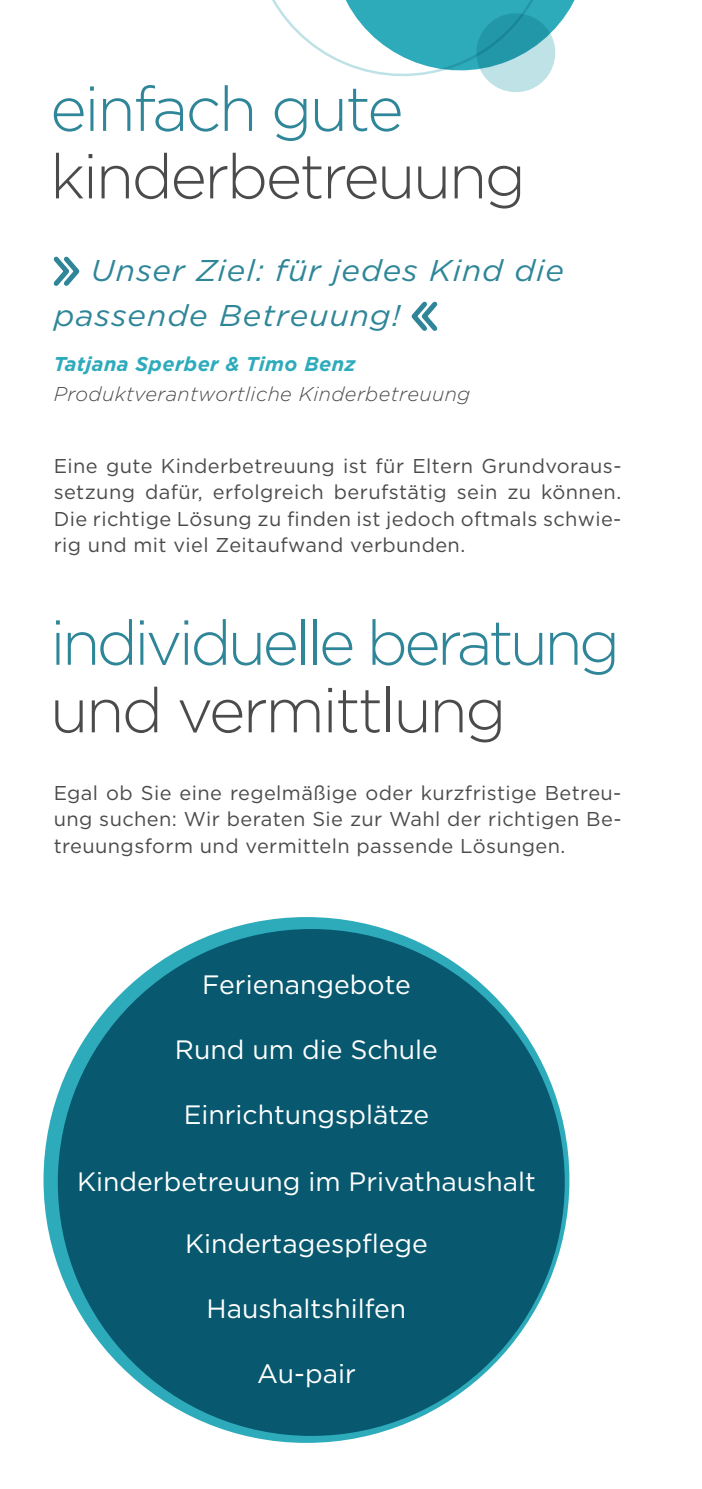
<style>
.page{position:relative;width:702px;height:1489px;background:#fff}
.page>*{position:absolute;margin:0;border:0;box-sizing:border-box;transform-origin:0 0}
.t1{font:300 62.5px "Gotham";letter-spacing:-.04em;color:#4b4b4d}
.t2{font:300 62.5px "Gotham";letter-spacing:-.06em;color:#2f8698}
.t3{font:300 62.5px "Gotham";letter-spacing:-.04em;color:#2f8698}
.t4{font:italic 30px/45px "Gotham";letter-spacing:.03em;color:#2f8698;scale:1.05 1}
.t5{font:26.5px "Gotham";color:#fff}
.t6{font:20px/26.2px "Gotham";letter-spacing:.02em;color:#4b4b4d;text-align:justify}
.t7{font:italic 300 20px "Gotham";letter-spacing:.02em;color:#4b4b4d}
.t8{font:italic 700 20px "Gotham";letter-spacing:.02em;color:#2eabbb}
</style>
<div class="page">
<svg style="left:272px;top:0;width:303px;height:92px"></svg>
<svg style="left:53px;top:256px;width:27px;height:30px"></svg>
<svg style="left:411px;top:301px;width:27px;height:30px"></svg>
<div style="left:43px;top:917px;width:526px;height:525px;background:#08596f;border-radius:50%"></div>
<h1 class="t3" style="left:50px;top:71px;width:355px">einfach gute</h1>
<h1 class="t1" style="left:50px;top:138px;width:477px">kinderbetreuung</h1>
<h2 class="t4" style="left:54px;top:247px;width:487px;text-indent:37px">Unser Ziel: für jedes Kind die passende Betreuung!</h2>
<p class="t8" style="left:54px;top:351px;width:303px">Tatjana Sperber &amp; Timo Benz</p>
<p class="t7" style="left:54px;top:381px;width:418px">Produktverantwortliche Kinderbetreuung</p>
<p class="t6" style="left:54px;top:452px;width:569px">Eine gute Kinderbetreuung ist für Eltern Grundvoraus&shy;setzung dafür, erfolgreich berufstätig sein zu können.<br>Die richtige Lösung zu finden ist jedoch oftmals schwie&shy;rig und mit viel Zeitaufwand verbunden.</p>
<h1 class="t2" style="left:50px;top:604px;width:571px">individuelle beratung</h1>
<h1 class="t1" style="left:50px;top:672px;width:458px">und vermittlung</h1>
<p class="t6" style="left:54px;top:779px;width:569px">Egal ob Sie eine regelmäßige oder kurzfristige Betreu&shy;ung suchen: Wir beraten Sie zur Wahl der richtigen Be&shy;treuungsform und vermitteln passende Lösungen.</p>
<h3 class="t5" style="left:202px;top:968px;width:210px">Ferienangebote</h3>
<h3 class="t5" style="left:175px;top:1033px;width:264px">Rund um die Schule</h3>
<h3 class="t5" style="left:184px;top:1098px;width:247px">Einrichtungsplätze</h3>
<h3 class="t5" style="left:77px;top:1165px;width:460px">Kinderbetreuung im Privathaushalt</h3>
<h3 class="t5" style="left:185px;top:1227px;width:244px">Kindertagespflege</h3>
<h3 class="t5" style="left:206px;top:1292px;width:201px">Haushaltshilfen</h3>
<h3 class="t5" style="left:257px;top:1357px;width:100px">Au-pair</h3>
</div>
